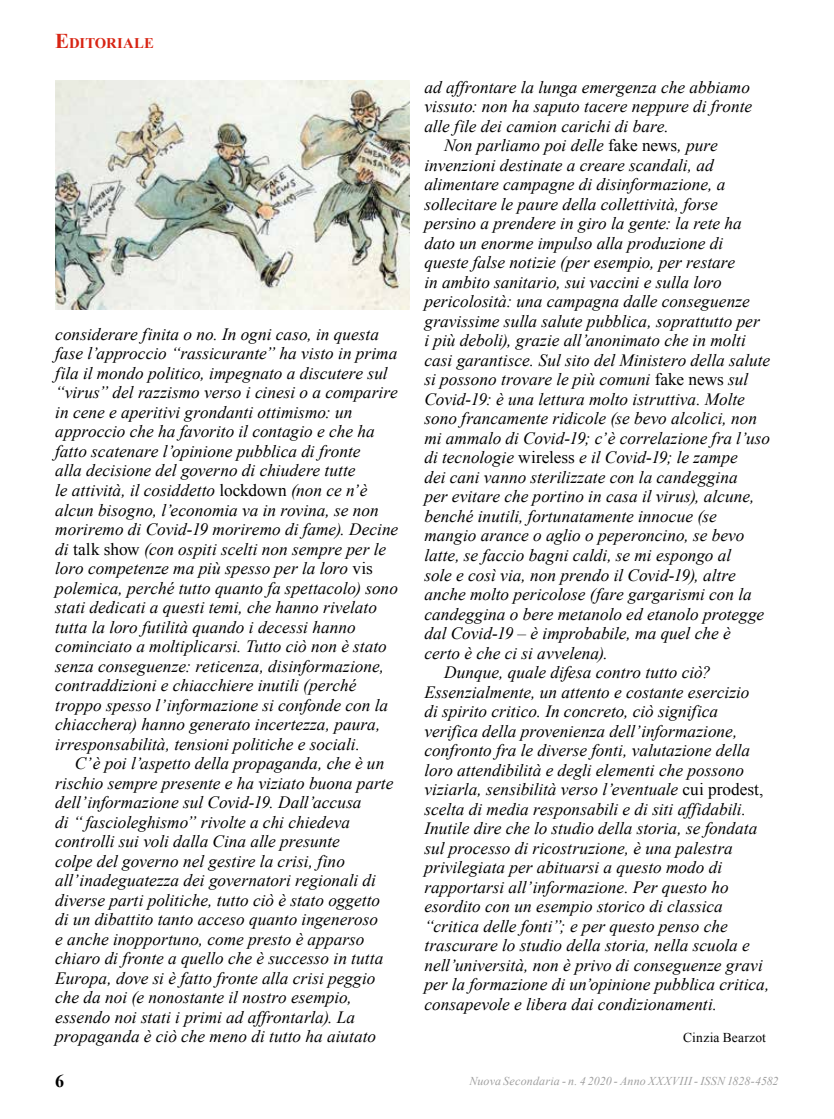
<style>
.page{position:relative;width:834px;height:1119px;background:#fff}
.page>*{position:absolute;margin:0;border:0;box-sizing:border-box;transform-origin:0 0}
.t1{font:700 18px "Times New Roman";color:#000}
.t2{font:italic 17.25px/19.5px "Times New Roman";color:#000}
.t3{font:700 14.7px "Times New Roman";letter-spacing:.005em;color:#d82514}
.t4{font:13.5px "Times New Roman";letter-spacing:.015em;color:#000}
.t5{font:italic 12px "Times New Roman";letter-spacing:.015em;color:#9f9f9f}
.s1{font-size:21px}
.s2{font-style:normal}
</style>
<div class="page">
<img style="left:55px;top:81px;width:354px;height:228px">
<p class="t3" style="left:55px;top:33px;width:99px"><span class="s1">E</span>DITORIALE</p>
<p class="t2" style="left:55px;top:324px;width:344px">considerare finita o no. In ogni caso, in questa fase l’approccio “rassicurante” ha visto in prima fila il mondo politico, impegnato a discutere sul “virus” del razzismo verso i cinesi o a comparire in cene e aperitivi grondanti ottimismo: un approccio che ha favorito il contagio e che ha fatto scatenare l’opinione pubblica di fronte<br>alla decisione del governo di chiudere tutte<br>le attività, il cosiddetto <span class="s2">lockdown</span> (non ce n’è alcun bisogno, l’economia va in rovina, se non moriremo di Covid-19 moriremo di fame). Decine di <span class="s2">talk show</span> (con ospiti scelti non sempre per le loro competenze ma più spesso per la loro <span class="s2">vis </span>polemica, perché tutto quanto fa spettacolo) sono stati dedicati a questi temi, che hanno rivelato tutta la loro futilità quando i decessi hanno cominciato a moltiplicarsi. Tutto ciò non è stato senza conseguenze: reticenza, disinformazione, contraddizioni e chiacchiere inutili (perché troppo spesso l’informazione si confonde con la chiacchera) hanno generato incertezza, paura, irresponsabilità, tensioni politiche e sociali.</p>
<p class="t2" style="left:55px;top:753px;width:339px;text-indent:20px">C’è poi l’aspetto della propaganda, che è un rischio sempre presente e ha viziato buona parte dell’informazione sul Covid-19. Dall’accusa<br>di “ fascioleghismo” rivolte a chi chiedeva controlli sui voli dalla Cina alle presunte<br>colpe del governo nel gestire la crisi, fino all’inadeguatezza dei governatori regionali di diverse parti politiche, tutto ciò è stato oggetto di un dibattito tanto acceso quanto ingeneroso<br>e anche inopportuno, come presto è apparso chiaro di fronte a quello che è successo in tutta Europa, dove si è fatto fronte alla crisi peggio che da noi (e nonostante il nostro esempio, essendo noi stati i primi ad affrontarla). La propaganda è ciò che meno di tutto ha aiutato</p>
<p class="t2" style="left:424px;top:77px;width:327px">ad affrontare la lunga emergenza che abbiamo</p>
<p class="t2" style="left:424px;top:96px;width:329px">vissuto: non ha saputo tacere neppure di fronte</p>
<p class="t2" style="left:424px;top:116px;width:246px">alle file dei camion carichi di bare.</p>
<p class="t2" style="left:444px;top:135px;width:275px">Non parliamo poi delle <span class="s2">fake news</span>, pure</p>
<p class="t2" style="left:424px;top:155px;width:291px">invenzioni destinate a creare scandali, ad</p>
<p class="t2" style="left:424px;top:174px;width:302px">alimentare campagne di disinformazione, a</p>
<p class="t2" style="left:424px;top:194px;width:295px">sollecitare le paure della collettività, forse</p>
<p class="t2" style="left:424px;top:213px;width:319px">persino a prendere in giro la gente: la rete ha</p>
<p class="t2" style="left:424px;top:233px;width:300px">dato un enorme impulso alla produzione di</p>
<p class="t2" style="left:424px;top:252px;width:312px">queste false notizie (per esempio, per restare</p>
<p class="t2" style="left:424px;top:272px;width:299px">in ambito sanitario, sui vaccini e sulla loro</p>
<p class="t2" style="left:424px;top:291px;width:327px">pericolosità: una campagna dalle conseguenze</p>
<p class="t2" style="left:424px;top:311px;width:337px">gravissime sulla salute pubblica, soprattutto per</p>
<p class="t2" style="left:424px;top:330px;width:323px">i più deboli), grazie all’anonimato che in molti</p>
<p class="t2" style="left:424px;top:350px;width:347px">casi garantisce. Sul sito del Ministero della salute</p>
<p class="t2" style="left:424px;top:369px;width:325px">si possono trovare le più comuni <span class="s2">fake news</span> sul</p>
<p class="t2" style="left:424px;top:389px;width:322px">Covid-19: è una lettura molto istruttiva. Molte</p>
<p class="t2" style="left:424px;top:408px;width:334px">sono francamente ridicole (se bevo alcolici, non</p>
<p class="t2" style="left:424px;top:428px;width:347px">mi ammalo di Covid-19; c’è correlazione fra l’uso</p>
<p class="t2" style="left:424px;top:447px;width:315px">di tecnologie <span class="s2">wireless</span> e il Covid-19; le zampe</p>
<p class="t2" style="left:424px;top:467px;width:315px">dei cani vanno sterilizzate con la candeggina</p>
<p class="t2" style="left:424px;top:486px;width:331px">per evitare che portino in casa il virus), alcune,</p>
<p class="t2" style="left:424px;top:506px;width:294px">benché inutili, fortunatamente innocue (se</p>
<p class="t2" style="left:424px;top:525px;width:321px">mangio arance o aglio o peperoncino, se bevo</p>
<p class="t2" style="left:424px;top:545px;width:308px">latte, se faccio bagni caldi, se mi espongo al</p>
<p class="t2" style="left:424px;top:564px;width:313px">sole e così via, non prendo il Covid-19), altre</p>
<p class="t2" style="left:424px;top:584px;width:329px">anche molto pericolose (fare gargarismi con la</p>
<p class="t2" style="left:424px;top:603px;width:341px">candeggina o bere metanolo ed etanolo protegge</p>
<p class="t2" style="left:424px;top:623px;width:308px">dal Covid-19 – è improbabile, ma quel che è</p>
<p class="t2" style="left:424px;top:642px;width:185px">certo è che ci si avvelena).</p>
<p class="t2" style="left:444px;top:662px;width:268px">Dunque, quale difesa contro tutto ciò?</p>
<p class="t2" style="left:424px;top:681px;width:326px">Essenzialmente, un attento e costante esercizio</p>
<p class="t2" style="left:424px;top:701px;width:295px">di spirito critico. In concreto, ciò significa</p>
<p class="t2" style="left:424px;top:720px;width:314px">verifica della provenienza dell’informazione,</p>
<p class="t2" style="left:424px;top:740px;width:327px">confronto fra le diverse fonti, valutazione della</p>
<p class="t2" style="left:424px;top:759px;width:321px">loro attendibilità e degli elementi che possono</p>
<p class="t2" style="left:424px;top:779px;width:340px">viziarla, sensibilità verso l’eventuale <span class="s2">cui prodest,</span></p>
<p class="t2" style="left:424px;top:798px;width:323px">scelta di media responsabili e di siti affidabili.</p>
<p class="t2" style="left:424px;top:818px;width:334px">Inutile dire che lo studio della storia, se fondata</p>
<p class="t2" style="left:424px;top:837px;width:310px">sul processo di ricostruzione, è una palestra</p>
<p class="t2" style="left:424px;top:857px;width:299px">privilegiata per abituarsi a questo modo di</p>
<p class="t2" style="left:424px;top:876px;width:306px">rapportarsi all’informazione. Per questo ho</p>
<p class="t2" style="left:424px;top:896px;width:300px">esordito con un esempio storico di classica</p>
<p class="t2" style="left:424px;top:915px;width:305px">“critica delle fonti”; e per questo penso che</p>
<p class="t2" style="left:424px;top:935px;width:327px">trascurare lo studio della storia, nella scuola e</p>
<p class="t2" style="left:424px;top:954px;width:340px">nell’università, non è privo di conseguenze gravi</p>
<p class="t2" style="left:424px;top:974px;width:346px">per la formazione di un’opinione pubblica critica,</p>
<p class="t2" style="left:424px;top:993px;width:294px">consapevole e libera dai condizionamenti.</p>
<p class="t4" style="left:683px;top:1028px;width:84px">Cinzia Bearzot</p>
<p class="t1" style="left:55px;top:1068px;width:10px">6</p>
<p class="t5" style="left:469px;top:1072px;width:311px">Nuova Secondaria - n. 4 2020 - Anno XXXVIII - ISSN 1828-4582</p>
</div>
